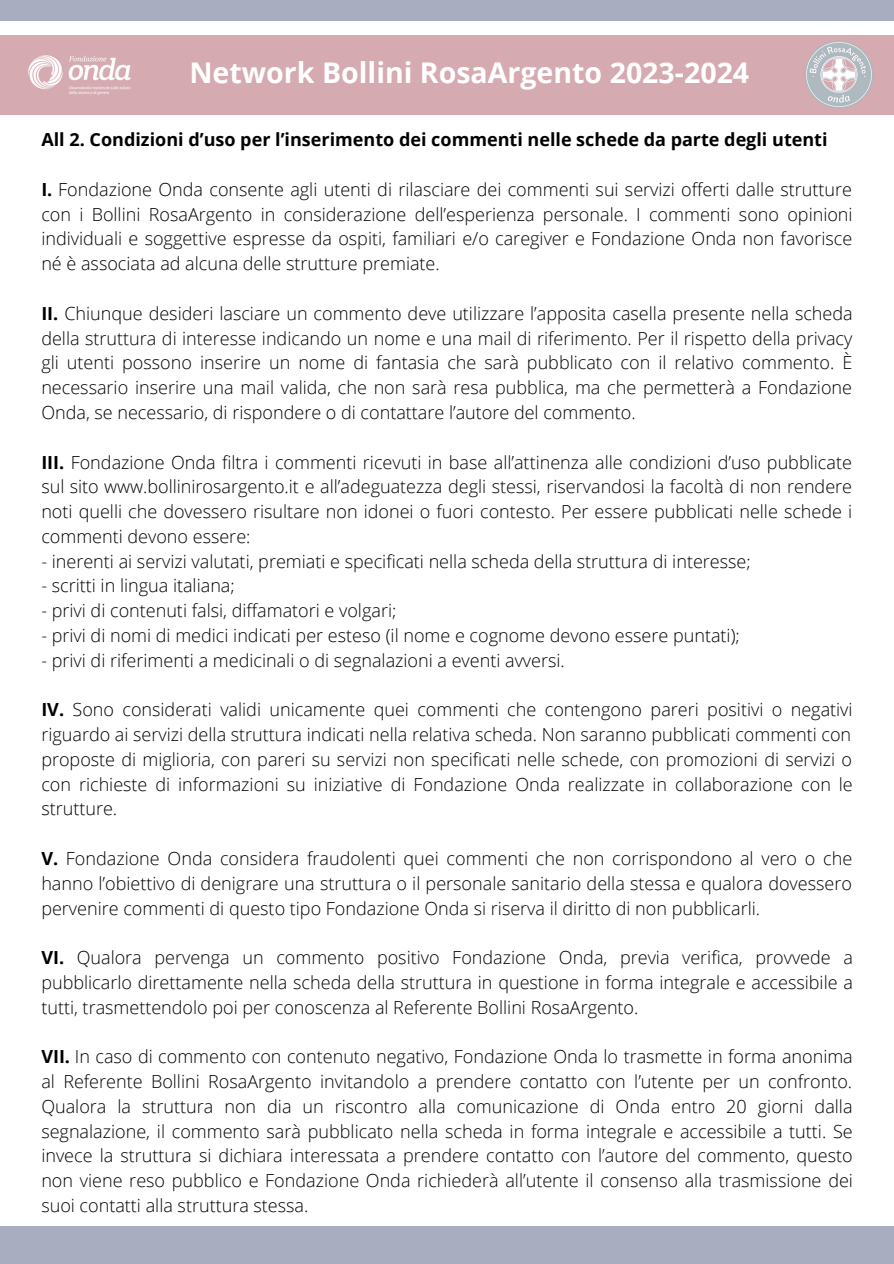
<style>
.page{position:relative;width:894px;height:1264px;background:#fff}
.page>*{position:absolute;margin:0;border:0;box-sizing:border-box;transform-origin:0 0}
.t1{font:700 28.5px "Open Sans";color:#fff}
.t2{font:300 18px/24.8px "Open Sans";color:#000;text-align:justify}
.t3{font:700 18px "Open Sans";color:#000}
.s1{font-weight:700}
</style>
<div class="page">
<div style="left:0;top:1226px;width:893px;height:37px;background:#a8aebf"></div>
<div style="left:0;top:0;width:893px;height:21px;background:#a8aebf"></div>
<div style="left:0;top:35px;width:893px;height:80px;background:#d5aab1"></div>
<img style="left:28px;top:55px;width:103px;height:40px">
<img style="left:805px;top:40px;width:68px;height:69px">
<p class="t1" style="left:189px;top:53px;width:561px">Network Bollini RosaArgento 2023-2024</p>
<p class="t3" style="left:41px;top:127px;width:787px">All 2. Condizioni d’uso per l’inserimento dei commenti nelle schede da parte degli utenti</p>
<p class="t2" style="left:41px;top:176px;width:812px"><span class="s1">I.</span> Fondazione Onda consente agli utenti di rilasciare dei commenti sui servizi offerti dalle strutture con i Bollini RosaArgento in considerazione dell’esperienza personale. I commenti sono opinioni individuali e soggettive espresse da ospiti, familiari e/o caregiver e Fondazione Onda non favorisce né è associata ad alcuna delle strutture premiate.</p>
<p class="t2" style="left:41px;top:300px;width:812px"><span class="s1">II.</span> Chiunque desideri lasciare un commento deve utilizzare l’apposita casella presente nella scheda della struttura di interesse indicando un nome e una mail di riferimento. Per il rispetto della privacy gli utenti possono inserire un nome di fantasia che sarà pubblicato con il relativo commento. È necessario inserire una mail valida, che non sarà resa pubblica, ma che permetterà a Fondazione Onda, se necessario, di rispondere o di contattare l’autore del commento.</p>
<p class="t2" style="left:41px;top:449px;width:812px"><span class="s1">III.</span> Fondazione Onda filtra i commenti ricevuti in base all’attinenza alle condizioni d’uso pubblicate sul sito www.bollinirosargento.it e all’adeguatezza degli stessi, riservandosi la facoltà di non rendere noti quelli che dovessero risultare non idonei o fuori contesto. Per essere pubblicati nelle schede i commenti devono essere:</p>
<p class="t2" style="left:41px;top:548px;width:710px">- inerenti ai servizi valutati, premiati e specificati nella scheda della struttura di interesse;</p>
<p class="t2" style="left:41px;top:573px;width:195px">- scritti in lingua italiana;</p>
<p class="t2" style="left:41px;top:598px;width:356px">- privi di contenuti falsi, diffamatori e volgari;</p>
<p class="t2" style="left:41px;top:622px;width:699px">- privi di nomi di medici indicati per esteso (il nome e cognome devono essere puntati);</p>
<p class="t2" style="left:41px;top:647px;width:525px">- privi di riferimenti a medicinali o di segnalazioni a eventi avversi.</p>
<p class="t2" style="left:41px;top:697px;width:812px"><span class="s1">IV.</span> Sono considerati validi unicamente quei commenti che contengono pareri positivi o negativi riguardo ai servizi della struttura indicati nella relativa scheda. Non saranno pubblicati commenti con proposte di miglioria, con pareri su servizi non specificati nelle schede, con promozioni di servizi o con richieste di informazioni su iniziative di Fondazione Onda realizzate in collaborazione con le strutture.</p>
<p class="t2" style="left:41px;top:845px;width:812px"><span class="s1">V.</span> Fondazione Onda considera fraudolenti quei commenti che non corrispondono al vero o che hanno l’obiettivo di denigrare una struttura o il personale sanitario della stessa e qualora dovessero pervenire commenti di questo tipo Fondazione Onda si riserva il diritto di non pubblicarli.</p>
<p class="t2" style="left:41px;top:944px;width:812px"><span class="s1">VI.</span> Qualora pervenga un commento positivo Fondazione Onda, previa verifica, provvede a pubblicarlo direttamente nella scheda della struttura in questione in forma integrale e accessibile a tutti, trasmettendolo poi per conoscenza al Referente Bollini RosaArgento.</p>
<p class="t2" style="left:41px;top:1043px;width:812px"><span class="s1">VII.</span> In caso di commento con contenuto negativo, Fondazione Onda lo trasmette in forma anonima al Referente Bollini RosaArgento invitandolo a prendere contatto con l’utente per un confronto.<br>Qualora la struttura non dia un riscontro alla comunicazione di Onda entro 20 giorni dalla segnalazione, il commento sarà pubblicato nella scheda in forma integrale e accessibile a tutti. Se invece la struttura si dichiara interessata a prendere contatto con l’autore del commento, questo non viene reso pubblico e Fondazione Onda richiederà all’utente il consenso alla trasmissione dei suoi contatti alla struttura stessa.</p>
</div>
